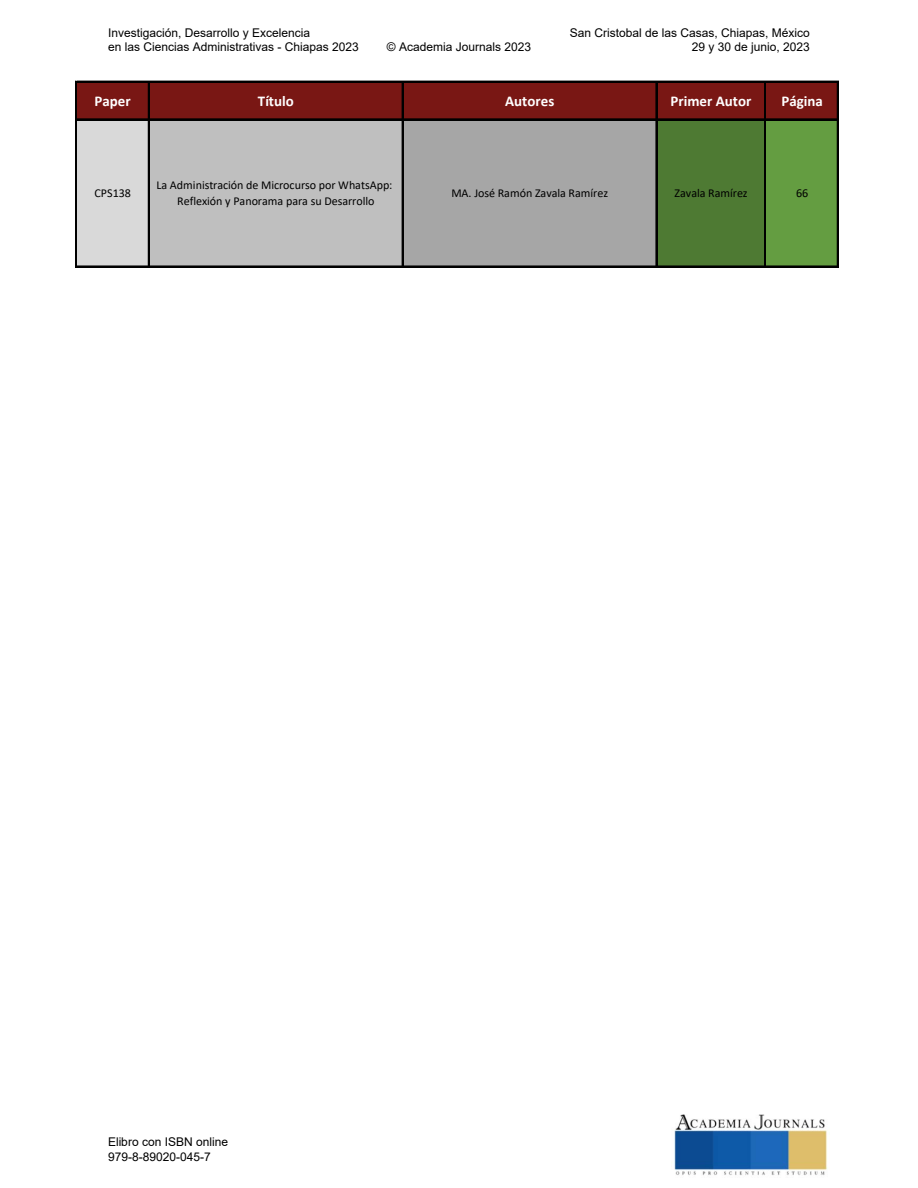
<style>
.page{position:relative;width:918px;height:1188px;background:#fff}
.page>*{position:absolute;margin:0;border:0;box-sizing:border-box;transform-origin:0 0}
.t1{font:700 15px "Calibri";color:#fff}
.t2{font:12px/14.4px "Arial";color:#000}
.t3{font:12px/16.2px "Calibri";letter-spacing:-.005em;color:#000;text-align:center}
</style>
<div class="page">
<img style="left:674px;top:1114px;width:154px;height:61px">
<div style="left:77px;top:82px;width:761px;height:38px;background:#791714"></div>
<hr style="left:75px;top:81px;width:1px;height:39px;background:#000">
<hr style="left:76px;top:81px;width:1px;height:39px;background:#000">
<hr style="left:148px;top:82px;width:2px;height:38px;background:#000">
<hr style="left:402px;top:82px;width:1px;height:38px;background:#000">
<hr style="left:656px;top:82px;width:1px;height:38px;background:#000">
<hr style="left:764px;top:83px;width:1px;height:37px;background:#000">
<hr style="left:765px;top:82px;width:1px;height:38px;background:#000">
<hr style="left:837px;top:82px;width:2px;height:38px;background:#000">
<hr style="left:77px;top:81px;width:762px;height:1px;background:#000">
<div style="left:77px;top:120px;width:72px;height:147px;background:#d9d9d9"></div>
<div style="left:149px;top:120px;width:254px;height:147px;background:#bfbfbf"></div>
<div style="left:403px;top:120px;width:254px;height:147px;background:#a6a6a6"></div>
<div style="left:657px;top:120px;width:109px;height:147px;background:#4e7a33"></div>
<div style="left:765px;top:120px;width:73px;height:147px;background:#649d41"></div>
<hr style="left:75px;top:119px;width:1px;height:148px;background:#000">
<hr style="left:76px;top:119px;width:1px;height:148px;background:#000">
<hr style="left:148px;top:120px;width:2px;height:147px;background:#000">
<hr style="left:402px;top:120px;width:1px;height:147px;background:#000">
<hr style="left:656px;top:120px;width:1px;height:147px;background:#000">
<hr style="left:764px;top:121px;width:1px;height:146px;background:#000">
<hr style="left:765px;top:120px;width:1px;height:147px;background:#000">
<hr style="left:837px;top:120px;width:2px;height:147px;background:#000">
<hr style="left:77px;top:119px;width:762px;height:1px;background:#000">
<hr style="left:77px;top:266px;width:762px;height:1px;background:#000">
<p class="t2" style="left:108px;top:26px;width:252px">Investigación, Desarrollo y Excelencia<br>en las Ciencias Administrativas - Chiapas 2023</p>
<p class="t2" style="left:387px;top:40px;width:146px">© Academia Journals 2023</p>
<p class="t2" style="left:570px;top:26px;width:242px;text-align:right">San Cristobal de las Casas, Chiapas, México<br>29 y 30 de junio, 2023</p>
<p class="t1" style="left:95px;top:95px;width:38px">Paper</p>
<p class="t1" style="left:258px;top:95px;width:37px">Título</p>
<p class="t1" style="left:505px;top:95px;width:51px">Autores</p>
<p class="t1" style="left:670px;top:95px;width:83px">Primer Autor</p>
<p class="t1" style="left:782px;top:95px;width:43px">Página</p>
<p class="t3" style="left:94px;top:186px;width:38px">CPS138</p>
<p class="t3" style="left:156px;top:178px;width:238px">La Administración de Microcurso por WhatsApp:<br>Reflexión y Panorama para su Desarrollo</p>
<p class="t3" style="left:451px;top:186px;width:158px">MA. José Ramón Zavala Ramírez</p>
<p class="t3" style="left:675px;top:186px;width:75px">Zavala Ramírez</p>
<p class="t3" style="left:796px;top:186px;width:14px">66</p>
<p class="t2" style="left:108px;top:1135px;width:122px">Elibro con ISBN online<br>979-8-89020-045-7</p>
</div>
